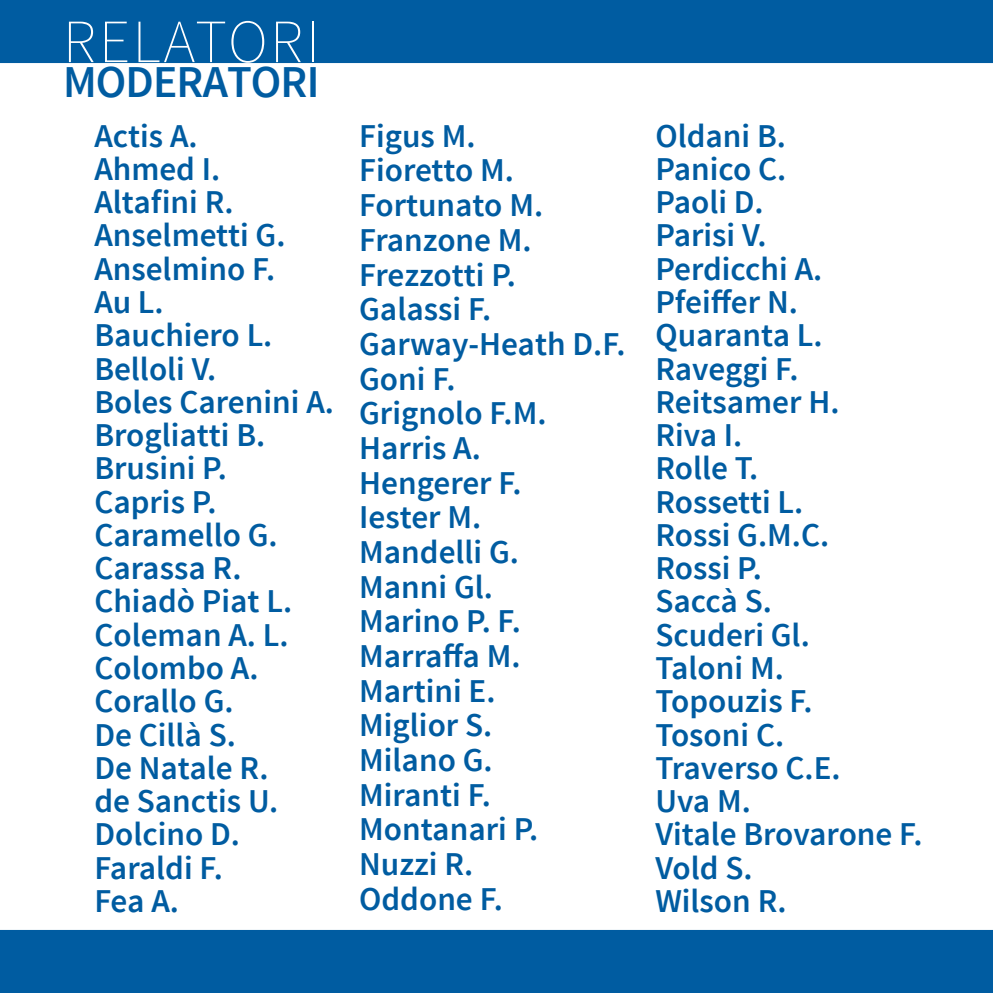
<style>
.page{position:relative;width:993px;height:993px;background:#fff}
.page>*{position:absolute;margin:0;border:0;box-sizing:border-box;transform-origin:0 0}
.t1{font:200 61.25px "Source Sans Pro";letter-spacing:.045em;color:#fff}
.t2{font:600 45.5px "Source Sans Pro";letter-spacing:-.02em;color:#005ca1}
.t3{font:600 33.25px "Source Sans Pro";color:#005ca1}
</style>
<div class="page">
<div style="left:0;top:0;width:992px;height:992px;background:#005ca1"></div>
<div style="left:0;top:63px;width:992px;height:866px;background:#fff"></div>
<p class="t1" style="left:63px;top:5px;width:258px">RELATORI</p>
<p class="t2" style="left:63px;top:53px;width:258px">MODERATORI</p>
<p class="t3" style="left:94px;top:114px;width:105px">Actis A.</p>
<p class="t3" style="left:94px;top:148px;width:127px">Ahmed I.</p>
<p class="t3" style="left:94px;top:181px;width:141px">Altafini R.</p>
<p class="t3" style="left:94px;top:214px;width:193px">Anselmetti G.</p>
<p class="t3" style="left:94px;top:247px;width:182px">Anselmino F.</p>
<p class="t3" style="left:94px;top:281px;width:71px">Au L.</p>
<p class="t3" style="left:94px;top:314px;width:179px">Bauchiero L.</p>
<p class="t3" style="left:94px;top:347px;width:123px">Belloli V.</p>
<p class="t3" style="left:94px;top:380px;width:241px">Boles Carenini A.</p>
<p class="t3" style="left:94px;top:414px;width:172px">Brogliatti B.</p>
<p class="t3" style="left:94px;top:447px;width:134px">Brusini P.</p>
<p class="t3" style="left:94px;top:480px;width:124px">Capris P.</p>
<p class="t3" style="left:94px;top:513px;width:185px">Caramello G.</p>
<p class="t3" style="left:94px;top:547px;width:149px">Carassa R.</p>
<p class="t3" style="left:94px;top:580px;width:199px">Chiadò Piat L.</p>
<p class="t3" style="left:94px;top:613px;width:196px">Coleman A. L.</p>
<p class="t3" style="left:94px;top:646px;width:166px">Colombo A.</p>
<p class="t3" style="left:94px;top:680px;width:141px">Corallo G.</p>
<p class="t3" style="left:94px;top:713px;width:143px">De Cillà S.</p>
<p class="t3" style="left:94px;top:746px;width:176px">De Natale R.</p>
<p class="t3" style="left:94px;top:779px;width:185px">de Sanctis U.</p>
<p class="t3" style="left:94px;top:813px;width:147px">Dolcino D.</p>
<p class="t3" style="left:94px;top:846px;width:130px">Faraldi F.</p>
<p class="t3" style="left:94px;top:879px;width:86px">Fea A.</p>
<p class="t3" style="left:359px;top:115px;width:118px">Figus M.</p>
<p class="t3" style="left:359px;top:149px;width:156px">Fioretto M.</p>
<p class="t3" style="left:359px;top:184px;width:185px">Fortunato M.</p>
<p class="t3" style="left:359px;top:219px;width:174px">Franzone M.</p>
<p class="t3" style="left:359px;top:253px;width:158px">Frezzotti P.</p>
<p class="t3" style="left:359px;top:288px;width:133px">Galassi F.</p>
<p class="t3" style="left:359px;top:323px;width:268px">Garway-Heath D.F.</p>
<p class="t3" style="left:359px;top:357px;width:98px">Goni F.</p>
<p class="t3" style="left:359px;top:392px;width:189px">Grignolo F.M.</p>
<p class="t3" style="left:359px;top:426px;width:123px">Harris A.</p>
<p class="t3" style="left:359px;top:461px;width:164px">Hengerer F.</p>
<p class="t3" style="left:359px;top:496px;width:124px">Iester M.</p>
<p class="t3" style="left:359px;top:530px;width:161px">Mandelli G.</p>
<p class="t3" style="left:359px;top:565px;width:135px">Manni Gl.</p>
<p class="t3" style="left:359px;top:600px;width:163px">Marino P. F.</p>
<p class="t3" style="left:359px;top:634px;width:163px">Marraffa M.</p>
<p class="t3" style="left:359px;top:669px;width:138px">Martini E.</p>
<p class="t3" style="left:359px;top:704px;width:135px">Miglior S.</p>
<p class="t3" style="left:359px;top:738px;width:135px">Milano G.</p>
<p class="t3" style="left:359px;top:773px;width:133px">Miranti F.</p>
<p class="t3" style="left:359px;top:808px;width:181px">Montanari P.</p>
<p class="t3" style="left:359px;top:842px;width:116px">Nuzzi R.</p>
<p class="t3" style="left:359px;top:877px;width:145px">Oddone F.</p>
<p class="t3" style="left:655px;top:114px;width:132px">Oldani B.</p>
<p class="t3" style="left:655px;top:148px;width:132px">Panico C.</p>
<p class="t3" style="left:655px;top:181px;width:110px">Paoli D.</p>
<p class="t3" style="left:655px;top:214px;width:113px">Parisi V.</p>
<p class="t3" style="left:655px;top:247px;width:168px">Perdicchi A.</p>
<p class="t3" style="left:655px;top:281px;width:144px">Pfeiffer N.</p>
<p class="t3" style="left:655px;top:314px;width:169px">Quaranta L.</p>
<p class="t3" style="left:655px;top:347px;width:145px">Raveggi F.</p>
<p class="t3" style="left:655px;top:380px;width:185px">Reitsamer H.</p>
<p class="t3" style="left:655px;top:414px;width:88px">Riva I.</p>
<p class="t3" style="left:655px;top:447px;width:104px">Rolle T.</p>
<p class="t3" style="left:655px;top:480px;width:149px">Rossetti L.</p>
<p class="t3" style="left:655px;top:513px;width:175px">Rossi G.M.C.</p>
<p class="t3" style="left:655px;top:547px;width:108px">Rossi P.</p>
<p class="t3" style="left:655px;top:580px;width:118px">Saccà S.</p>
<p class="t3" style="left:655px;top:613px;width:156px">Scuderi Gl.</p>
<p class="t3" style="left:655px;top:646px;width:130px">Taloni M.</p>
<p class="t3" style="left:655px;top:680px;width:159px">Topouzis F.</p>
<p class="t3" style="left:655px;top:713px;width:130px">Tosoni C.</p>
<p class="t3" style="left:655px;top:746px;width:187px">Traverso C.E.</p>
<p class="t3" style="left:655px;top:779px;width:97px">Uva M.</p>
<p class="t3" style="left:655px;top:813px;width:268px">Vitale Brovarone F.</p>
<p class="t3" style="left:655px;top:846px;width:99px">Vold S.</p>
<p class="t3" style="left:655px;top:879px;width:133px">Wilson R.</p>
</div>
